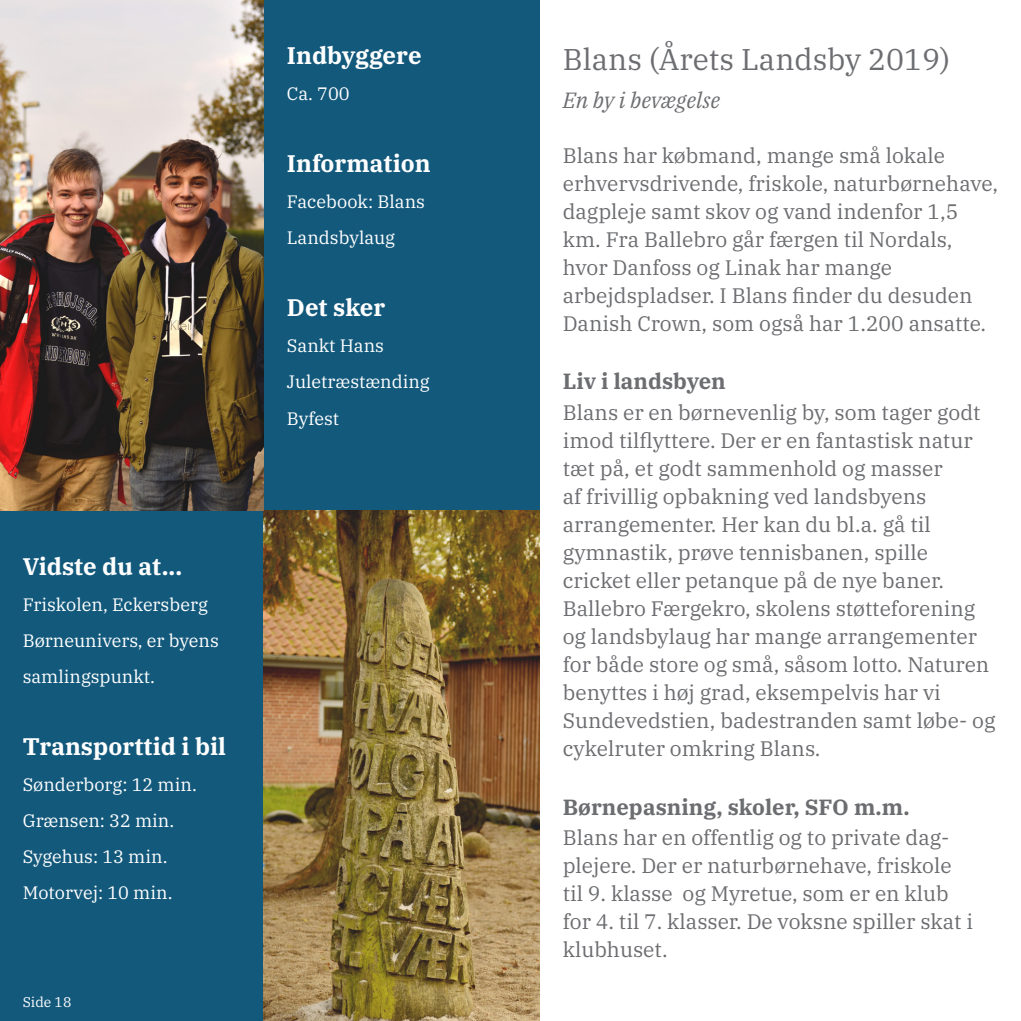
<style>
.page{position:relative;width:1021px;height:1021px;background:#fff}
.page>*{position:absolute;margin:0;border:0;box-sizing:border-box;transform-origin:0 0}
.t1{font:30px "IBM Plex Serif";color:#6c6d70}
.t2{font:700 24px "IBM Plex Serif";color:#fff}
.t3{font:700 22px "IBM Plex Serif";color:#6c6d70}
.t4{font:italic 22px "IBM Plex Serif";color:#6c6d70}
.t5{font:21px/28px "IBM Plex Serif";color:#6c6d70}
.t6{font:18px/36px "IBM Plex Serif";color:#fff}
.t7{font:14px "IBM Plex Serif";color:#fff}
</style>
<div class="page">
<div style="left:0;top:0;width:539px;height:1020px;background:#13597c"></div>
<img style="left:264px;top:510px;width:275px;height:510px">
<img style="left:0;top:0;width:264px;height:510px">
<p class="t2" style="left:23px;top:547px;width:161px">Vidste du at...</p>
<p class="t6" style="left:23px;top:585px;width:198px">Friskolen, Eckersberg<br>Børneunivers, er byens samlingspunkt.</p>
<p class="t2" style="left:23px;top:727px;width:205px">Transporttid i bil</p>
<p class="t6" style="left:23px;top:765px;width:176px">Sønderborg: 12 min.<br>Grænsen: 32 min.<br>Sygehus: 13 min.<br>Motorvej: 10 min.</p>
<p class="t7" style="left:23px;top:991px;width:50px">Side 18</p>
<p class="t2" style="left:287px;top:37px;width:136px">Indbyggere</p>
<p class="t6" style="left:287px;top:74px;width:64px">Ca. 700</p>
<p class="t2" style="left:287px;top:145px;width:145px">Information</p>
<p class="t6" style="left:287px;top:182px;width:140px">Facebook: Blans<br>Landsbylaug</p>
<p class="t2" style="left:287px;top:289px;width:100px">Det sker</p>
<p class="t6" style="left:287px;top:326px;width:144px">Sankt Hans<br>Juletræstænding<br>Byfest</p>
<h1 class="t1" style="left:562px;top:37px;width:389px">Blans (Årets Landsby 2019)</h1>
<p class="t4" style="left:562px;top:84px;width:159px">En by i bevægelse</p>
<p class="t5" style="left:562px;top:140px;width:437px">Blans har købmand, mange små lokale erhvervsdrivende, friskole, naturbørnehave, dagpleje samt skov og vand indenfor 1,5 km. Fra Ballebro går færgen til Nordals, hvor Danfoss og Linak har mange arbejdspladser. I Blans finder du desuden Danish Crown, som også har 1.200 ansatte.</p>
<p class="t3" style="left:562px;top:364px;width:164px">Liv i landsbyen</p>
<p class="t5" style="left:562px;top:397px;width:434px">Blans er en børnevenlig by, som tager godt imod tilflyttere. Der er en fantastisk natur tæt på, et godt sammenhold og masser<br>af frivillig opbakning ved landsbyens arrangementer. Her kan du bl.a. gå til gymnastik, prøve tennisbanen, spille cricket eller petanque på de nye baner.<br>Ballebro Færgekro, skolens støtteforening og landsbylaug har mange arrangementer for både store og små, såsom lotto. Naturen benyttes i høj grad, eksempelvis har vi Sundevedstien, badestranden samt løbe- og cykelruter omkring Blans.</p>
<p class="t3" style="left:562px;top:789px;width:348px">Børnepasning, skoler, SFO m.m.</p>
<p class="t5" style="left:562px;top:822px;width:412px">Blans har en offentlig og to private dag&shy;plejere. Der er naturbørnehave, friskole til 9. klasse og Myretue, som er en klub for 4. til 7. klasser. De voksne spiller skat i klubhuset.</p>
</div>
